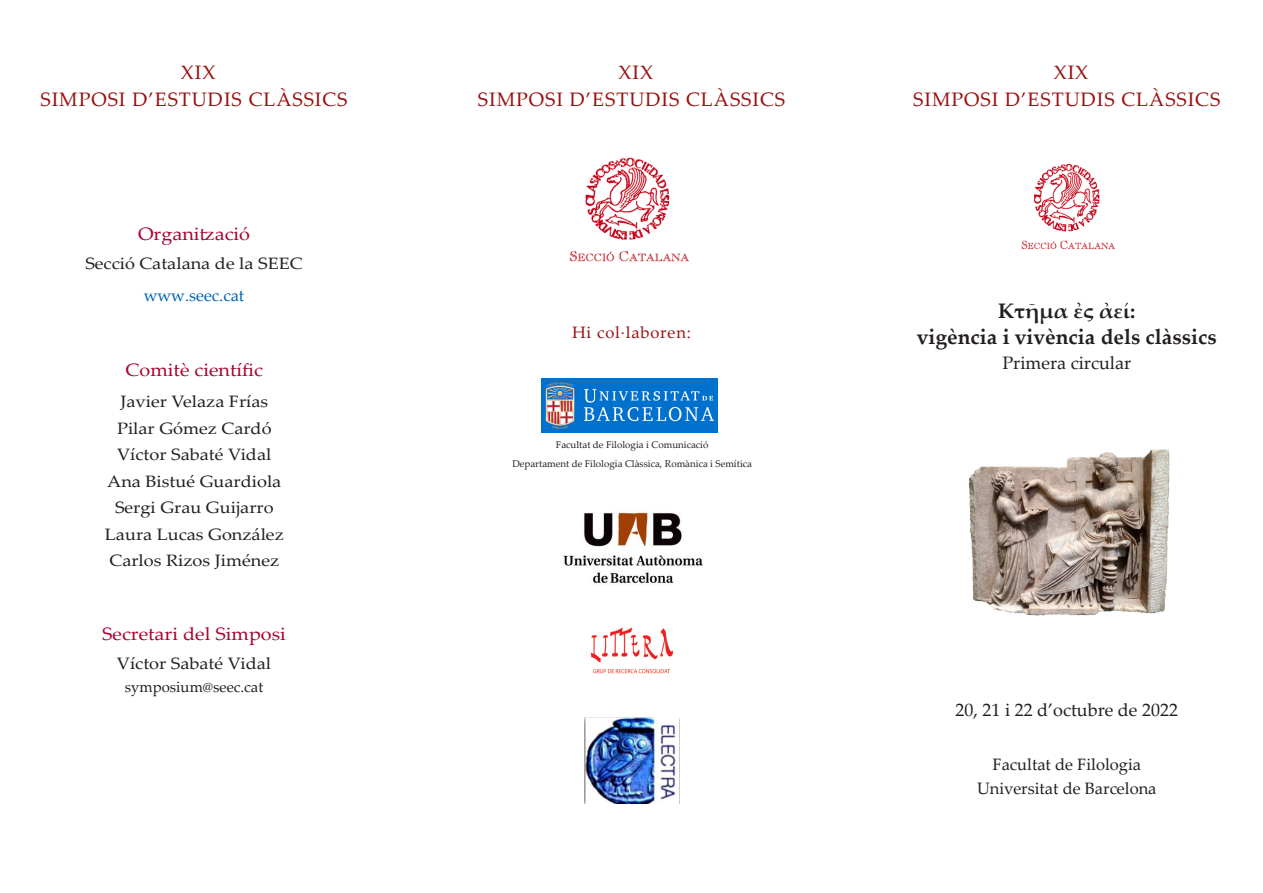
<style>
.page{position:relative;width:1263px;height:893px;background:#fff}
.page>*{position:absolute;margin:0;border:0;box-sizing:border-box;transform-origin:0 0}
.t1{font:700 21px/25.2px "Palatino Linotype";color:#231f20;text-align:center}
.t2{font:19.5px "Palatino Linotype";letter-spacing:.05em;color:#991110}
.t3{font:18px "Palatino Linotype";color:#a90331;scale:1.1 1}
.t4{font:18px "Palatino Linotype";color:#231f20}
.t5{font:16.5px "Palatino Linotype";color:#231f20;scale:1.1 1}
.t6{font:16.5px "Palatino Linotype";color:#231f20}
.t7{font:16.5px "Palatino Linotype";letter-spacing:.05em;color:#991110}
.t8{font:16.5px "Palatino Linotype";color:#0164b2}
.t9{font:15px "Palatino Linotype";color:#231f20}
.t10{font:9.75px "Palatino Linotype";color:#231f20}
</style>
<div class="page">
<img style="left:563px;top:509px;width:140px;height:75px">
<img style="left:590px;top:627px;width:83px;height:47px">
<img style="left:584px;top:717px;width:94px;height:86px">
<img style="left:541px;top:379px;width:177px;height:53px">
<img style="left:569px;top:157px;width:120px;height:105px">
<img style="left:1021px;top:163px;width:94px;height:87px">
<img style="left:968px;top:449px;width:202px;height:166px">
<p class="t2" style="left:181px;top:58px;width:36px">XIX</p>
<p class="t2" style="left:40px;top:86px;width:309px">SIMPOSI D’ESTUDIS CLÀSSICS</p>
<p class="t3" style="left:138px;top:221px;width:103px">Organització</p>
<p class="t5" style="left:85px;top:252px;width:199px">Secció Catalana de la SEEC</p>
<p class="t8" style="left:144px;top:283px;width:102px">www.seec.cat</p>
<p class="t3" style="left:126px;top:357px;width:127px">Comitè científic</p>
<p class="t5" style="left:120px;top:390px;width:136px">Javier Velaza Frías</p>
<p class="t5" style="left:117px;top:416px;width:142px">Pilar Gómez Cardó</p>
<p class="t5" style="left:117px;top:443px;width:142px">Víctor Sabaté Vidal</p>
<p class="t5" style="left:107px;top:469px;width:160px">Ana Bistué Guardiola</p>
<p class="t5" style="left:115px;top:496px;width:146px">Sergi Grau Guijarro</p>
<p class="t5" style="left:105px;top:522px;width:164px">Laura Lucas González</p>
<p class="t5" style="left:110px;top:549px;width:156px">Carlos Rizos Jiménez</p>
<p class="t3" style="left:102px;top:621px;width:168px">Secretari del Simposi</p>
<p class="t5" style="left:117px;top:652px;width:142px">Víctor Sabaté Vidal</p>
<p class="t9" style="left:125px;top:676px;width:140px">symposium@seec.cat</p>
<p class="t2" style="left:618px;top:58px;width:36px">XIX</p>
<p class="t2" style="left:478px;top:86px;width:309px">SIMPOSI D’ESTUDIS CLÀSSICS</p>
<p class="t7" style="left:572px;top:320px;width:120px">Hi col·laboren:</p>
<p class="t10" style="left:556px;top:438px;width:154px">Facultat de Filologia i Comunicació</p>
<p class="t10" style="left:512px;top:457px;width:241px">Departament de Filologia Clàssica, Romànica i Semítica</p>
<p class="t2" style="left:1054px;top:58px;width:36px">XIX</p>
<p class="t2" style="left:913px;top:86px;width:309px">SIMPOSI D’ESTUDIS CLÀSSICS</p>
<p class="t1" style="left:917px;top:298px;width:301px">Κτῆμα ἐς ἀεί:<br>vigència i vivència dels clàssics</p>
<p class="t4" style="left:1002px;top:350px;width:130px">Primera circular</p>
<p class="t4" style="left:955px;top:697px;width:224px">20, 21 i 22 d’octubre de 2022</p>
<p class="t6" style="left:992px;top:752px;width:150px">Facultat de Filologia</p>
<p class="t6" style="left:977px;top:776px;width:181px">Universitat de Barcelona</p>
</div>
